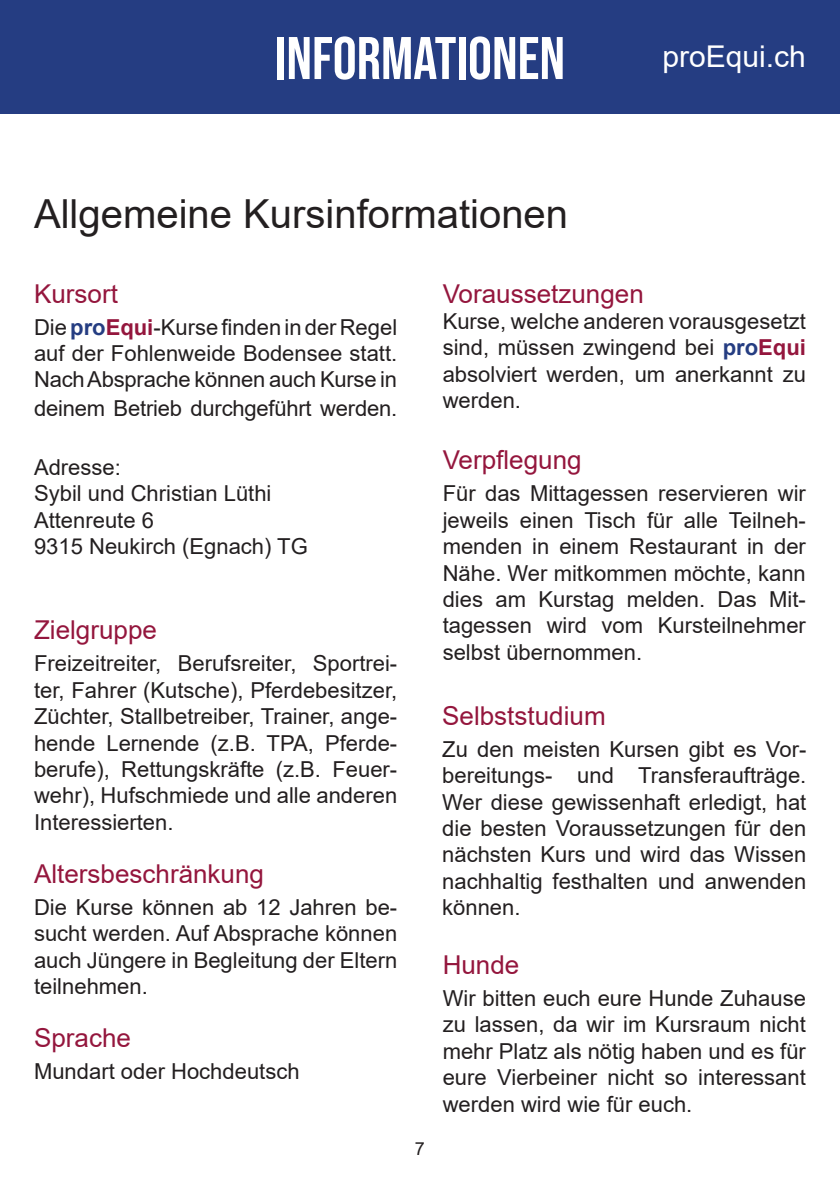
<style>
.page{position:relative;width:840px;height:1191px;background:#fff}
.page>*{position:absolute;margin:0;border:0;box-sizing:border-box;transform-origin:0 0}
.t1{font:60px "Bebas Neue";color:#fff}
.Absatzformat_1{font:40px "Arial";color:#231f20}
.t2{font:30px "Arial";color:#fff}
.t3{font:26px "Arial";color:#94163d}
.t4{font:22px/26.4px "Arial";color:#231f20;text-align:justify}
.t5{font:18px "Arial";color:#231f20}
.s1{font-weight:700;color:#253d82}
.s2{font-weight:700;color:#94163d}
</style>
<div class="page">
<div style="left:0;top:0;width:839px;height:113px;background:#253d82"></div>
<p class="t1" style="left:275px;top:24px;width:291px">INFORMATIONEN</p>
<p class="Absatzformat_1" style="left:34px;top:186px;width:535px">Allgemeine Kursinformationen</p>
<h3 class="t2" style="left:662px;top:36px;width:145px">proEqui.ch</h3>
<p class="t3" style="left:34px;top:275px;width:85px">Kursort</p>
<p class="t4" style="left:34px;top:313px;width:364px">Die <span class="s1">pro</span><span class="s2">Equi</span>-Kurse finden in der Regel auf der Fohlenweide Bodensee statt.<br>Nach Absprache können auch Kurse in</p>
<p class="t4" style="left:34px;top:395px;width:364px">deinem Betrieb durchgeführt werden.</p>
<p class="t4" style="left:34px;top:453px;width:88px">Adresse:</p>
<p class="t4" style="left:34px;top:480px;width:275px;text-align:left">Sybil und Christian Lüthi<br>Attenreute 6<br>9315 Neukirch (Egnach) TG</p>
<p class="t3" style="left:34px;top:612px;width:124px">Zielgruppe</p>
<p class="t4" style="left:34px;top:650px;width:364px">Freizeitreiter, Berufsreiter, Sportrei&shy;ter, Fahrer (Kutsche), Pferdebesitzer, Züchter, Stallbetreiber, Trainer, ange&shy;hende Lernende (z.B. TPA, Pferde&shy;berufe), Rettungskräfte (z.B. Feuer&shy;wehr), Hufschmiede und alle anderen Interessierten.</p>
<p class="t3" style="left:34px;top:855px;width:231px">Altersbeschränkung</p>
<p class="t4" style="left:34px;top:893px;width:364px">Die Kurse können ab 12 Jahren be&shy;sucht werden. Auf Absprache können auch Jüngere in Begleitung der Eltern teilnehmen.</p>
<p class="t3" style="left:34px;top:1020px;width:98px">Sprache</p>
<p class="t4" style="left:34px;top:1058px;width:267px">Mundart oder Hochdeutsch</p>
<p class="t3" style="left:442px;top:275px;width:202px">Voraussetzungen</p>
<p class="t4" style="left:442px;top:308px;width:364px">Kurse, welche anderen vorausgesetzt sind, müssen zwingend bei <span class="s1">pro</span><span class="s2">Equi </span>absolviert werden, um anerkannt zu werden.</p>
<p class="t3" style="left:442px;top:442px;width:140px">Verpflegung</p>
<p class="t4" style="left:442px;top:480px;width:364px">Für das Mittagessen reservieren wir jeweils einen Tisch für alle Teilneh&shy;menden in einem Restaurant in der Nähe. Wer mitkommen möchte, kann dies am Kurstag melden. Das Mit&shy;tagessen wird vom Kursteilnehmer selbst übernommen.</p>
<p class="t5" style="left:415px;top:1136px;width:12px">7</p>
<p class="t3" style="left:442px;top:697px;width:165px">Selbststudium</p>
<p class="t4" style="left:442px;top:735px;width:365px">Zu den meisten Kursen gibt es Vor&shy;bereitungs- und Transferaufträge.<br>Wer diese gewissenhaft erledigt, hat die besten Voraussetzungen für den nächsten Kurs und wird das Wissen nachhaltig festhalten und anwenden können.</p>
<p class="t3" style="left:442px;top:946px;width:78px">Hunde</p>
<p class="t4" style="left:442px;top:985px;width:364px">Wir bitten euch eure Hunde Zuhause zu lassen, da wir im Kursraum nicht mehr Platz als nötig haben und es für eure Vierbeiner nicht so interessant werden wird wie für euch.</p>
</div>
